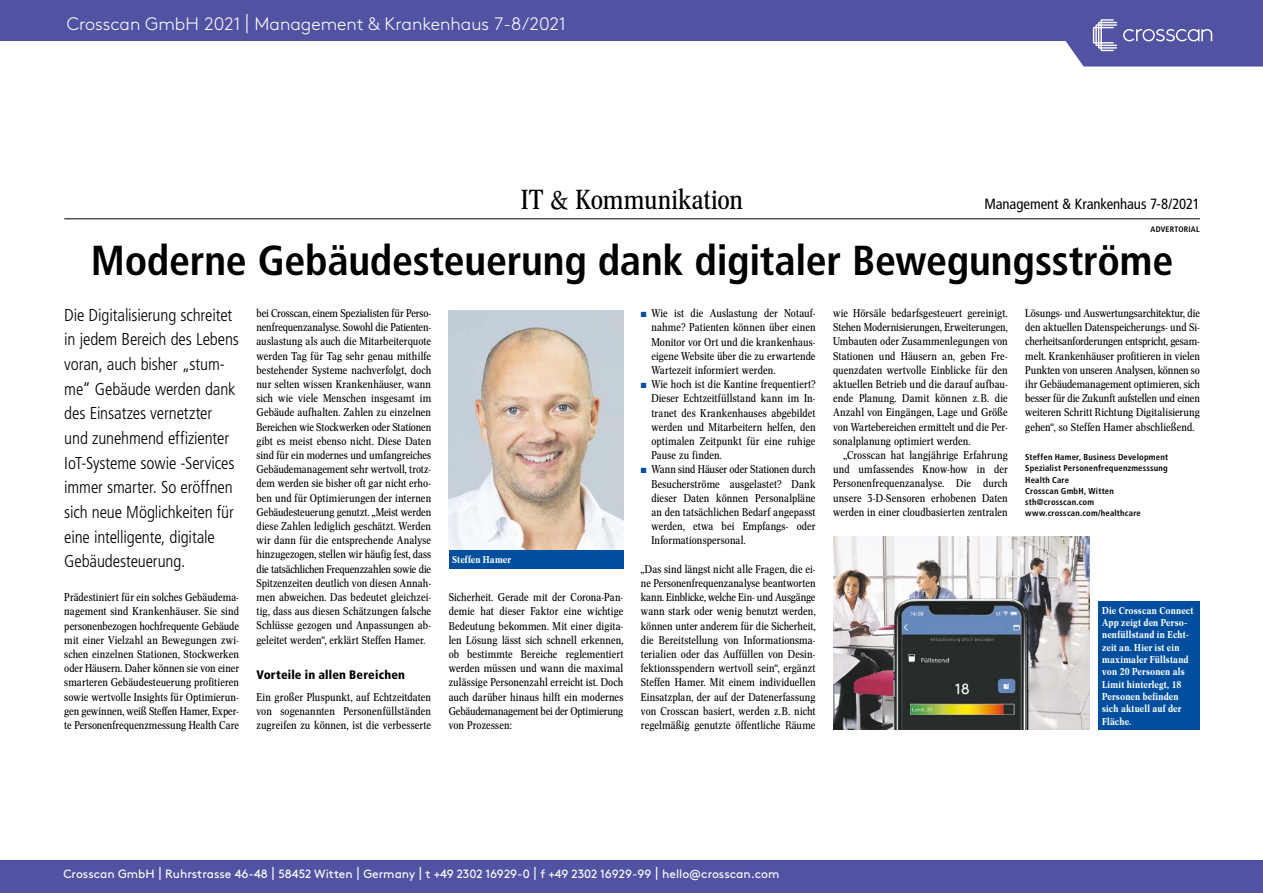
<style>
.page{position:relative;width:1263px;height:893px;background:#fff}
.page>*{position:absolute;margin:0;border:0;box-sizing:border-box;transform-origin:0 0}
.t1{font:700 condensed 41.85px "Frutiger LT Std";letter-spacing:-.005em;color:#000}
.t2{font:27.15px "Concorde Nova";color:#000}
.Copy_11_Pt_Subhead{font:300 18px "Brown";color:#fff}
.t3{font:300 condensed 17.25px/24.6px "Frutiger LT Std";letter-spacing:-.01em;color:#000}
.t4{font:condensed 14.85px "Frutiger LT Std";letter-spacing:-.005em;color:#000}
.t5{font:900 condensed 12.3px "Frutiger LT Std";letter-spacing:.015em;color:#000}
.Copy_11_Pt_Subhead-2{font:12px "Brown";color:#fff}
.t6{font:11.1px/14.2px "Concorde Nova";letter-spacing:.005em;color:#000;text-align:justify}
.t7{font:500 9.9px/12.3px "Concorde Nova";letter-spacing:.025em;color:#fff}
.t8{font:700 condensed 8.7px/11.1px "Frutiger LT Std";letter-spacing:.025em;color:#000}
.t9{font:700 condensed 7.95px "Frutiger LT Std";letter-spacing:.025em;color:#000}
.s1{font-size:21.6px}
.s2{color:#004f9f}
.s3{font-size:14.4px}
</style>
<div class="page">
<div style="left:0;top:0;width:1263px;height:41px;background:#5252a2"></div>
<div style="left:0;top:860px;width:1263px;height:33px;background:#5252a2"></div>
<img style="left:449px;top:310px;width:174px;height:240px">
<div style="left:449px;top:550px;width:174px;height:18px;background:#004f9f"></div>
<div style="left:1098px;top:601px;width:102px;height:129px;background:#004f9f"></div>
<img style="left:833px;top:537px;width:257px;height:192px">
<hr style="left:64px;top:218px;width:1136px;height:1px;background:#000">
<svg style="left:1065px;top:19px;width:198px;height:48px"></svg>
<p class="Copy_11_Pt_Subhead" style="left:67px;top:10px;width:500px">Crosscan GmbH 2021 <span class="s1">|</span> Management &amp; Krankenhaus 7-8/2021</p>
<p class="t2" style="left:521px;top:183px;width:223px">IT &amp; Kommunikation</p>
<p class="t4" style="left:984px;top:195px;width:217px">Management &amp; Krankenhaus 7-8/2021</p>
<p class="t9" style="left:1150px;top:225px;width:51px">ADVERTORIAL</p>
<p class="t1" style="left:91px;top:235px;width:1084px">Moderne Gebäudesteuerung dank digitaler Bewegungsströme</p>
<p class="t3" style="left:64px;top:303px;width:176px">Die Digitalisierung schreitet in jedem Bereich des Lebens voran, auch bisher „stum&shy;me“ Gebäude werden dank des Einsatzes vernetzter und zunehmend effizienter<br>IoT-Systeme sowie -Services immer smarter. So eröffnen sich neue Möglichkeiten für eine intelligente, digitale<br>Gebäudesteuerung.</p>
<p class="t6" style="left:64px;top:590px;width:176px">Prädestiniert für ein solches Gebäudema&shy;nagement sind Krankenhäuser. Sie sind personenbezogen hochfrequente Gebäude mit einer Vielzahl an Bewegungen zwi&shy;schen einzelnen Stationen, Stockwerken oder Häusern. Daher können sie von einer smarteren Gebäudesteuerung profitieren sowie wertvolle Insights für Optimierun&shy;gen gewinnen, weiß Steffen Hamer, Exper&shy;te Personenfrequenzmessung Health Care</p>
<p class="t6" style="left:1025px;top:306px;width:176px">Lösungs- und Auswertungsarchitektur, die den aktuellen Datenspeicherungs- und Si&shy;cherheitsanforderungen entspricht, gesam&shy;melt. Krankenhäuser profitieren in vielen Punkten von unseren Analysen, können so ihr Gebäudemanagement optimieren, sich besser für die Zukunft aufstellen und einen weiteren Schritt Richtung Digitalisierung gehen“, so Steffen Hamer abschließend.</p>
<p class="t8" style="left:1025px;top:452px;width:144px">Steffen Hamer, Business Development<br>Spezialist Personenfrequenzmesssung<br>Health Care<br>Crosscan GmbH, Witten sth@crosscan.com www.crosscan.com/healthcare</p>
<p class="t6" style="left:833px;top:306px;width:176px">wie Hörsäle bedarfsgesteuert gereinigt.</p>
<p class="t6" style="left:833px;top:320px;width:176px">Stehen Modernisierungen, Erweiterungen,</p>
<p class="t6" style="left:833px;top:335px;width:176px">Umbauten oder Zusammenlegungen von</p>
<p class="t6" style="left:833px;top:349px;width:176px">Stationen und Häusern an, geben Fre-</p>
<p class="t6" style="left:833px;top:363px;width:176px">quenzdaten wertvolle Einblicke für den</p>
<p class="t6" style="left:833px;top:377px;width:176px">aktuellen Betrieb und die darauf aufbau-</p>
<p class="t6" style="left:833px;top:391px;width:176px">ende Planung. Damit können z.B. die</p>
<p class="t6" style="left:833px;top:406px;width:176px">Anzahl von Eingängen, Lage und Größe</p>
<p class="t6" style="left:833px;top:420px;width:176px">von Wartebereichen ermittelt und die Per-</p>
<p class="t6" style="left:833px;top:434px;width:139px">sonalplanung optimiert werden.</p>
<p class="t6" style="left:843px;top:448px;width:166px">„Crosscan hat langjährige Erfahrung</p>
<p class="t6" style="left:833px;top:462px;width:176px">und umfassendes Know-how in der</p>
<p class="t6" style="left:833px;top:477px;width:176px">Personenfrequenzanalyse. Die durch</p>
<p class="t6" style="left:833px;top:491px;width:176px">unsere 3-D-Sensoren erhobenen Daten</p>
<p class="t6" style="left:833px;top:505px;width:176px">werden in einer cloudbasierten zentralen</p>
<p class="t6" style="left:256px;top:306px;width:176px">bei Crosscan, einem Spezialisten für Perso&shy;nenfrequenzanalyse. Sowohl die Patienten&shy;auslastung als auch die Mitarbeiterquote werden Tag für Tag sehr genau mithilfe bestehender Systeme nachverfolgt, doch nur selten wissen Krankenhäuser, wann sich wie viele Menschen insgesamt im Gebäude aufhalten. Zahlen zu einzelnen Bereichen wie Stockwerken oder Stationen gibt es meist ebenso nicht. Diese Daten sind für ein modernes und umfangreiches Gebäudemanagement sehr wertvoll, trotz&shy;dem werden sie bisher oft gar nicht erho&shy;ben und für Optimierungen der internen Gebäudesteuerung genutzt. „Meist werden diese Zahlen lediglich geschätzt. Werden wir dann für die entsprechende Analyse hinzugezogen, stellen wir häufig fest, dass die tatsächlichen Frequenzzahlen sowie die Spitzenzeiten deutlich von diesen Annah&shy;men abweichen. Das bedeutet gleichzei&shy;tig, dass aus diesen Schätzungen falsche Schlüsse gezogen und Anpassungen ab&shy;geleitet werden“, erklärt Steffen Hamer.</p>
<p class="t5" style="left:256px;top:668px;width:150px">Vorteile in allen Bereichen</p>
<p class="t6" style="left:256px;top:690px;width:176px">Ein großer Pluspunkt, auf Echtzeitdaten von sogenannten Personenfüllständen zugreifen zu können, ist die verbesserte</p>
<p class="t6" style="left:641px;top:306px;width:176px"><span class="s2">◾</span> Wie ist die Auslastung der Notauf-</p>
<p class="t6" style="left:651px;top:320px;width:166px">nahme? Patienten können über einen</p>
<p class="t6" style="left:651px;top:335px;width:166px">Monitor vor Ort und die krankenhaus-</p>
<p class="t6" style="left:651px;top:349px;width:166px">eigene Website über die zu erwartende</p>
<p class="t6" style="left:651px;top:363px;width:125px">Wartezeit informiert werden.</p>
<p class="t6" style="left:641px;top:377px;width:176px"><span class="s2">◾</span> Wie hoch ist die Kantine frequentiert?</p>
<p class="t6" style="left:651px;top:391px;width:166px">Dieser Echtzeitfüllstand kann im In-</p>
<p class="t6" style="left:651px;top:406px;width:166px">tranet des Krankenhauses abgebildet</p>
<p class="t6" style="left:651px;top:420px;width:166px">werden und Mitarbeitern helfen, den</p>
<p class="t6" style="left:651px;top:434px;width:166px">optimalen Zeitpunkt für eine ruhige</p>
<p class="t6" style="left:651px;top:448px;width:72px">Pause zu finden.</p>
<p class="t6" style="left:641px;top:462px;width:176px"><span class="s2">◾</span> Wann sind Häuser oder Stationen durch</p>
<p class="t6" style="left:651px;top:477px;width:166px">Besucherströme ausgelastet? Dank</p>
<p class="t6" style="left:651px;top:491px;width:166px">dieser Daten können Personalpläne</p>
<p class="t6" style="left:651px;top:505px;width:166px">an den tatsächlichen Bedarf angepasst</p>
<p class="t6" style="left:651px;top:519px;width:166px">werden, etwa bei Empfangs- oder</p>
<p class="t6" style="left:651px;top:533px;width:96px">Informationspersonal.</p>
<p class="t6" style="left:641px;top:562px;width:176px">„Das sind längst nicht alle Fragen, die ei&shy;ne Personenfrequenzanalyse beantworten kann. Einblicke, welche Ein- und Ausgänge wann stark oder wenig benutzt werden, können unter anderem für die Sicherheit, die Bereitstellung von Informationsma&shy;terialien oder das Auffüllen von Desin&shy;fektionsspendern wertvoll sein“, ergänzt Steffen Hamer. Mit einem individuellen Einsatzplan, der auf der Datenerfassung von Crosscan basiert, werden z.B. nicht regelmäßig genutzte öffentliche Räume</p>
<p class="t7" style="left:452px;top:554px;width:60px">Steffen Hamer</p>
<p class="t6" style="left:449px;top:590px;width:176px">Sicherheit. Gerade mit der Corona-Pan&shy;demie hat dieser Faktor eine wichtige Bedeutung bekommen. Mit einer digita&shy;len Lösung lässt sich schnell erkennen, ob bestimmte Bereiche reglementiert werden müssen und wann die maximal zulässige Personenzahl erreicht ist. Doch auch darüber hinaus hilft ein modernes Gebäudemanagement bei der Optimierung von Prozessen:</p>
<p class="t7" style="left:1102px;top:604px;width:93px">Die Crosscan Connect<br>App zeigt den Perso&shy;nenfüllstand in Echt&shy;zeit an. Hier ist ein maximaler Füllstand von 20 Personen als<br>Limit hinterlegt, 18<br>Personen befinden sich aktuell auf der<br>Fläche.</p>
<p class="Copy_11_Pt_Subhead-2" style="left:63px;top:865px;width:718px">Crosscan GmbH <span class="s3">|</span> Ruhrstrasse 46-48 <span class="s3">|</span> 58452 Witten <span class="s3">|</span> Germany <span class="s3">|</span> t +49 2302 16929-0 <span class="s3">|</span> f +49 2302 16929-99 <span class="s3">|</span> hello@crosscan.com</p>
</div>
